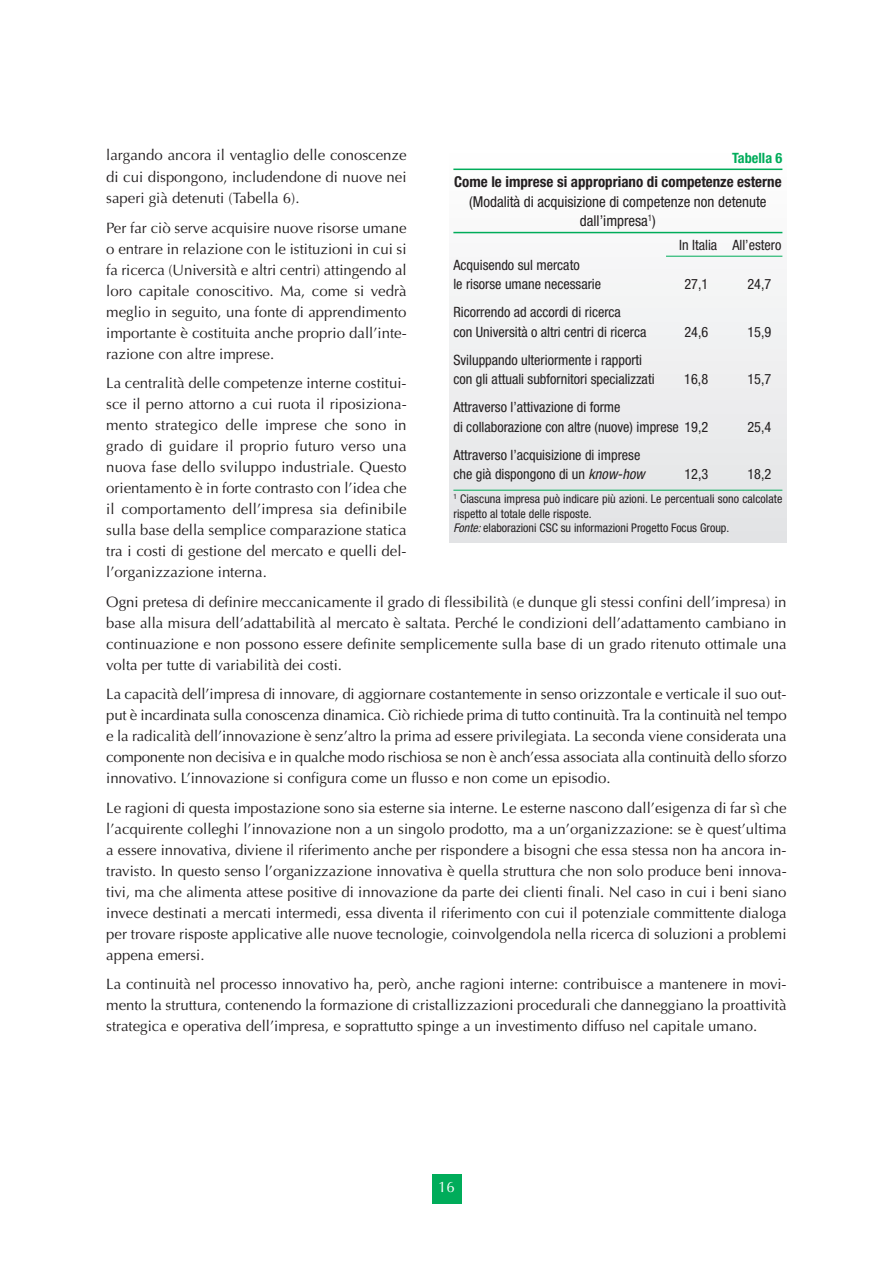
<style>
.page{position:relative;width:893px;height:1263px;background:#fff}
.page>*{position:absolute;margin:0;border:0;box-sizing:border-box;transform-origin:0 0}
.t1{font:15px/21px "Optima";color:#231f20;text-align:justify}
.t2{font:condensed 15px/19.5px "Helvetica Neue";color:#231f20;text-align:center}
.t3{font:700 condensed 15px "Helvetica Neue";color:#231f20}
.t4{font:15px "Optima";color:#fff}
.t5{font:condensed 14.25px/19.5px "Helvetica Neue";color:#231f20}
.t6{font:700 condensed 14.25px "Helvetica Neue";color:#00ac5a}
.t7{font:condensed 12px/14.4px "Helvetica Neue";letter-spacing:.005em;color:#231f20}
.s1{font-style:italic}
</style>
<div class="page">
<div style="left:432px;top:1174px;width:29px;height:29px;background:#00ac5a"></div>
<div style="left:449px;top:149px;width:338px;height:394px;background:linear-gradient(to bottom,#fdfefd,#e1e3e5)"></div>
<hr style="left:453px;top:169px;width:329px;height:1px;background:#00ac5a">
<hr style="left:453px;top:232px;width:329px;height:1px;background:#00ac5a">
<hr style="left:666px;top:256px;width:116px;height:1px;background:#00ac5a">
<hr style="left:453px;top:490px;width:329px;height:1px;background:#00ac5a">
<p class="t1" style="left:106px;top:146px;width:302px;line-height:21.5px">largando ancora il ventaglio delle conoscenze di cui dispongono, includendone di nuove nei saperi già detenuti (Tabella 6).</p>
<p class="t1" style="left:106px;top:218px;width:302px">Per far ciò serve acquisire nuove risorse umane o entrare in relazione con le istituzioni in cui si fa ricerca (Università e altri centri) attingendo al loro capitale conoscitivo. Ma, come si vedrà meglio in seguito, una fonte di apprendimento importante è costituita anche proprio dall’inte&shy;razione con altre imprese.</p>
<p class="t1" style="left:106px;top:374px;width:302px">La centralità delle competenze interne costitui&shy;sce il perno attorno a cui ruota il riposiziona&shy;mento strategico delle imprese che sono in grado di guidare il proprio futuro verso una nuova fase dello sviluppo industriale. Questo orientamento è in forte contrasto con l’idea che il comportamento dell’impresa sia definibile sulla base della semplice comparazione statica tra i costi di gestione del mercato e quelli del&shy;l’organizzazione interna.</p>
<p class="t1" style="left:106px;top:592px;width:682px">Ogni pretesa di definire meccanicamente il grado di flessibilità (e dunque gli stessi confini dell’impresa) in base alla misura dell’adattabilità al mercato è saltata. Perché le condizioni dell’adattamento cambiano in continuazione e non possono essere definite semplicemente sulla base di un grado ritenuto ottimale una volta per tutte di variabilità dei costi.</p>
<p class="t1" style="left:106px;top:685px;width:682px">La capacità dell’impresa di innovare, di aggiornare costantemente in senso orizzontale e verticale il suo out&shy;put è incardinata sulla conoscenza dinamica. Ciò richiede prima di tutto continuità. Tra la continuità nel tempo e la radicalità dell’innovazione è senz’altro la prima ad essere privilegiata. La seconda viene considerata una componente non decisiva e in qualche modo rischiosa se non è anch’essa associata alla continuità dello sforzo innovativo. L’innovazione si configura come un flusso e non come un episodio.</p>
<p class="t1" style="left:106px;top:798px;width:682px">Le ragioni di questa impostazione sono sia esterne sia interne. Le esterne nascono dall’esigenza di far sì che l’acquirente colleghi l’innovazione non a un singolo prodotto, ma a un’organizzazione: se è quest’ultima a essere innovativa, diviene il riferimento anche per rispondere a bisogni che essa stessa non ha ancora in&shy;travisto. In questo senso l’organizzazione innovativa è quella struttura che non solo produce beni innova&shy;tivi, ma che alimenta attese positive di innovazione da parte dei clienti finali. Nel caso in cui i beni siano invece destinati a mercati intermedi, essa diventa il riferimento con cui il potenziale committente dialoga per trovare risposte applicative alle nuove tecnologie, coinvolgendola nella ricerca di soluzioni a problemi appena emersi.</p>
<p class="t1" style="left:106px;top:975px;width:682px">La continuità nel processo innovativo ha, però, anche ragioni interne: contribuisce a mantenere in movi&shy;mento la struttura, contenendo la formazione di cristallizzazioni procedurali che danneggiano la proattività strategica e operativa dell’impresa, e soprattutto spinge a un investimento diffuso nel capitale umano.</p>
<p class="t6" style="left:732px;top:153px;width:52px">Tabella 6</p>
<p class="t3" style="left:454px;top:177px;width:329px">Come le imprese si appropriano di competenze esterne</p>
<p class="t2" style="left:469px;top:193px;width:299px">(Modalità di acquisizione di competenze non detenute dall’impresa<sup>1</sup>)</p>
<p class="t5" style="left:679px;top:237px;width:104px">In Italia All’estero</p>
<p class="t5" style="left:453px;top:256px;width:149px">Acquisendo sul mercato<br>le risorse umane necessarie</p>
<p class="t5" style="left:684px;top:276px;width:25px">27,1</p>
<p class="t5" style="left:747px;top:276px;width:25px">24,7</p>
<p class="t5" style="left:453px;top:304px;width:195px">Ricorrendo ad accordi di ricerca<br>con Università o altri centri di ricerca</p>
<p class="t5" style="left:684px;top:323px;width:25px">24,6</p>
<p class="t5" style="left:747px;top:323px;width:25px">15,9</p>
<p class="t5" style="left:453px;top:351px;width:203px">Sviluppando ulteriormente i rapporti con gli attuali subfornitori specializzati</p>
<p class="t5" style="left:684px;top:371px;width:25px">16,8</p>
<p class="t5" style="left:747px;top:371px;width:25px">15,7</p>
<p class="t5" style="left:453px;top:399px;width:256px">Attraverso l’attivazione di forme<br>di collaborazione con altre (nuove) imprese 19,2</p>
<p class="t5" style="left:747px;top:418px;width:25px">25,4</p>
<p class="t5" style="left:453px;top:446px;width:196px">Attraverso l’acquisizione di imprese che già dispongono di un <span class="s1">know-how</span></p>
<p class="t5" style="left:684px;top:466px;width:25px">12,3</p>
<p class="t5" style="left:747px;top:466px;width:25px">18,2</p>
<p class="t7" style="left:453px;top:493px;width:330px"><sup>1</sup> Ciascuna impresa può indicare più azioni. Le percentuali sono calcolate rispetto al totale delle risposte.<br><span class="s1">Fonte:</span>elaborazioni CSC su informazioni Progetto Focus Group.</p>
<p class="t4" style="left:438px;top:1181px;width:18px">16</p>
</div>
